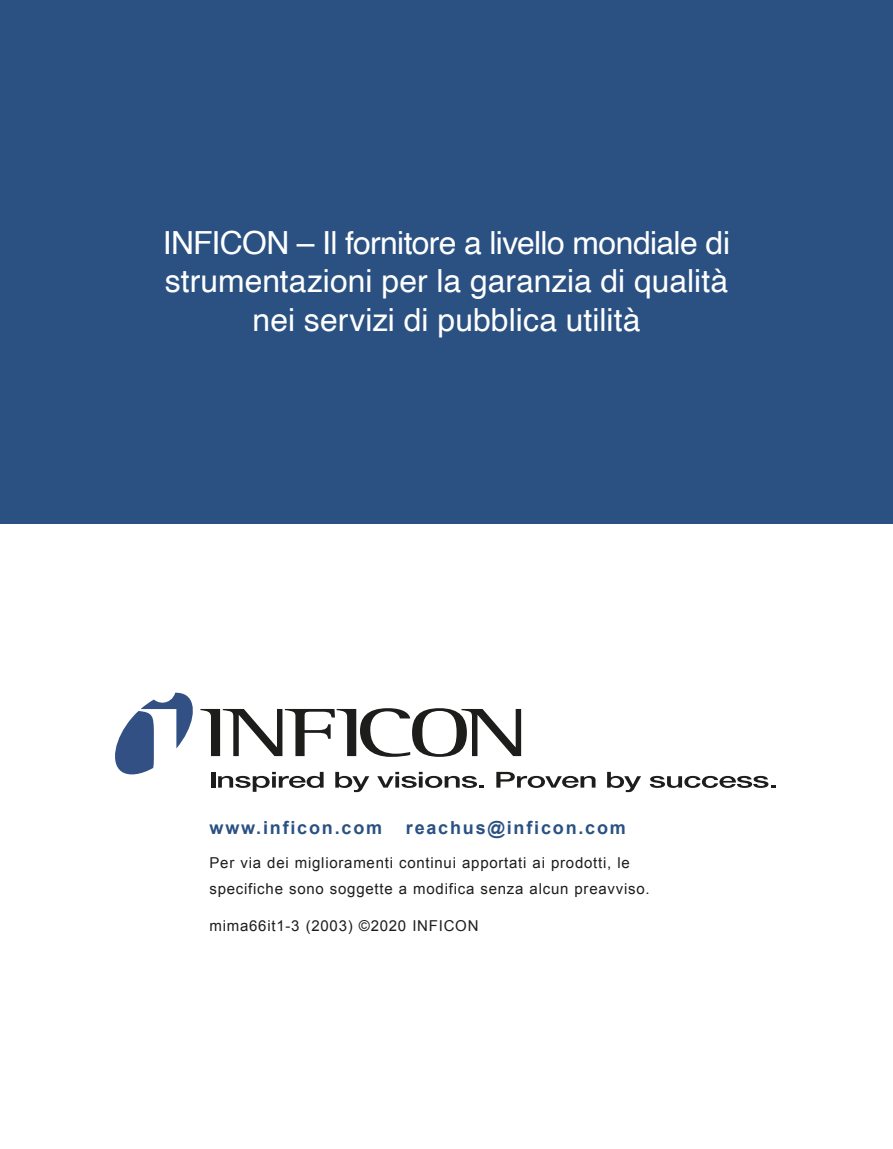
<style>
.page{position:relative;width:893px;height:1149px;background:#fff}
.page>*{position:absolute;margin:0;border:0;box-sizing:border-box;transform-origin:0 0}
.t1{font:31.8px/38.1px "Helvetica";color:#fff;text-align:center}
.t2{font:700 18px "Arial";letter-spacing:.1em;color:#2a5182}
.t3{font:15px/26.1px "Arial";letter-spacing:.05em;color:#1d1d1b}
</style>
<div class="page">
<div style="left:0;top:0;width:893px;height:523px;background:#2a5182"></div>
<svg style="left:115px;top:692px;width:480px;height:99px"></svg>
<svg style="left:607px;top:771px;width:34px;height:20px"></svg>
<svg style="left:650px;top:775px;width:125px;height:12px"></svg>
<p class="t1" style="left:163px;top:225px;width:569px">INFICON – Il fornitore a livello mondiale di strumentazioni per la garanzia di qualità nei servizi di pubblica utilità</p>
<p class="t2" style="left:210px;top:815px;width:174px">www.inficon.com</p>
<p class="t2" style="left:406px;top:815px;width:221px">reachus@inficon.com</p>
<p class="t3" style="left:210px;top:849px;width:442px">Per via dei miglioramenti continui apportati ai prodotti, le specifiche sono soggette a modifica senza alcun preavviso.</p>
<p class="t3" style="left:210px;top:912px;width:270px">mima66it1-3 (2003) ©2020 INFICON</p>
</div>
